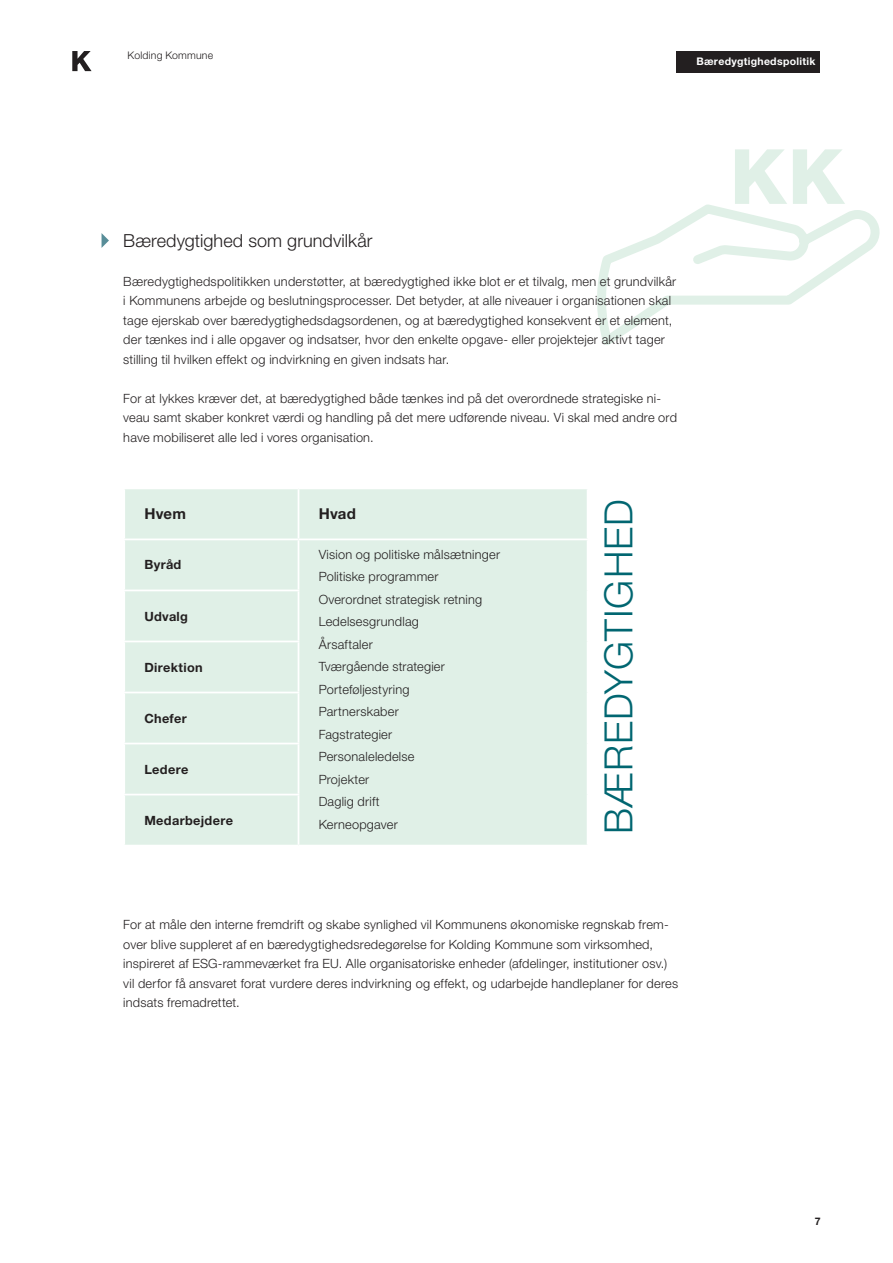
<style>
.page{position:relative;width:893px;height:1263px;background:#fff}
.page>*{position:absolute;margin:0;border:0;box-sizing:border-box;transform-origin:0 0}
.t1{font:300 39px "Helvetica Neue LT Std";letter-spacing:.02em;color:#016671}
.SPOR{font:300 18px "Helvetica Neue LT Std";letter-spacing:.005em;color:#231f20}
.Brødtekst{font:700 15px "Helvetica Neue LT Std";letter-spacing:.015em;color:#231f20}
.Brødtekst-2{font:300 12.75px/19.5px "Helvetica Neue LT Std";letter-spacing:.02em;color:#231f20}
.Brødtekst-3{font:700 12.75px "Helvetica Neue LT Std";letter-spacing:.025em;color:#231f20}
.t2{font:700 10.5px "Helvetica Neue LT Std";letter-spacing:.03em;color:#fff}
.t3{font:300 10.5px "Helvetica Neue LT Std";letter-spacing:.02em;color:#231f20}
.t4{font:700 10.5px "Helvetica Neue LT Std";color:#231f20}
</style>
<div class="page">
<svg style="left:72px;top:51px;width:20px;height:20px"></svg>
<div style="left:676px;top:51px;width:144px;height:21px;background:#231f20"></div>
<svg style="left:597px;top:204px;width:283px;height:141px"></svg>
<svg style="left:735px;top:149px;width:52px;height:55px"></svg>
<svg style="left:793px;top:149px;width:52px;height:55px"></svg>
<svg style="left:102px;top:233px;width:7px;height:15px"></svg>
<div style="left:125px;top:489px;width:462px;height:356px;background:#e0f0e7"></div>
<hr style="left:298px;top:489px;width:1px;height:49px;background:#fff">
<hr style="left:123px;top:538px;width:175px;height:2px;background:#fff">
<hr style="left:298px;top:538px;width:290px;height:2px;background:#fff">
<hr style="left:298px;top:540px;width:1px;height:49px;background:#fff">
<hr style="left:123px;top:589px;width:176px;height:2px;background:#fff">
<hr style="left:298px;top:591px;width:1px;height:50px;background:#fff">
<hr style="left:123px;top:641px;width:176px;height:1px;background:#fff">
<hr style="left:298px;top:642px;width:1px;height:50px;background:#fff">
<hr style="left:123px;top:692px;width:176px;height:1px;background:#fff">
<hr style="left:298px;top:693px;width:1px;height:50px;background:#fff">
<hr style="left:123px;top:743px;width:176px;height:1px;background:#fff">
<hr style="left:298px;top:744px;width:1px;height:50px;background:#fff">
<hr style="left:123px;top:794px;width:176px;height:1px;background:#fff">
<hr style="left:298px;top:795px;width:1px;height:50px;background:#fff">
<p class="t3" style="left:128px;top:48px;width:87px">Kolding Kommune</p>
<p class="t2" style="left:696px;top:55px;width:120px">Bæredygtighedspolitik</p>
<p class="SPOR" style="left:123px;top:229px;width:251px">Bæredygtighed som grundvilkår</p>
<p class="Brødtekst-2" style="left:123px;top:271px;width:554px">Bæredygtighedspolitikken understøtter, at bæredygtighed ikke blot er et tilvalg, men et grundvilkår i Kommunens arbejde og beslutningsprocesser. Det betyder, at alle niveauer i organisationen skal tage ejerskab over bæredygtighedsdagsordenen, og at bæredygtighed konsekvent er et element, der tænkes ind i alle opgaver og indsatser, hvor den enkelte opgave- eller projektejer aktivt tager stilling til hvilken effekt og indvirkning en given indsats har.</p>
<p class="Brødtekst-2" style="left:123px;top:388px;width:555px">For at lykkes kræver det, at bæredygtighed både tænkes ind på det overordnede strategiske ni&shy;veau samt skaber konkret værdi og handling på det mere udførende niveau. Vi skal med andre ord have mobiliseret alle led i vores organisation.</p>
<p class="Brødtekst" style="left:144px;top:505px;width:43px">Hvem</p>
<p class="Brødtekst" style="left:319px;top:505px;width:39px">Hvad</p>
<p class="Brødtekst-3" style="left:144px;top:557px;width:39px">Byråd</p>
<p class="Brødtekst-3" style="left:144px;top:608px;width:45px">Udvalg</p>
<p class="Brødtekst-3" style="left:144px;top:659px;width:60px">Direktion</p>
<p class="Brødtekst-3" style="left:144px;top:710px;width:44px">Chefer</p>
<p class="Brødtekst-3" style="left:144px;top:761px;width:45px">Ledere</p>
<p class="Brødtekst-3" style="left:144px;top:812px;width:90px">Medarbejdere</p>
<p class="Brødtekst-2" style="left:319px;top:544px;width:183px">Vision og politiske målsætninger</p>
<p class="Brødtekst-2" style="left:319px;top:566px;width:121px">Politiske programmer</p>
<p class="Brødtekst-2" style="left:319px;top:589px;width:165px">Overordnet strategisk retning</p>
<p class="Brødtekst-2" style="left:319px;top:611px;width:102px">Ledelsesgrundlag</p>
<p class="Brødtekst-2" style="left:319px;top:634px;width:56px">Årsaftaler</p>
<p class="Brødtekst-2" style="left:319px;top:657px;width:128px">Tværgående strategier</p>
<p class="Brødtekst-2" style="left:319px;top:679px;width:92px">Porteføljestyring</p>
<p class="Brødtekst-2" style="left:319px;top:702px;width:82px">Partnerskaber</p>
<p class="Brødtekst-2" style="left:319px;top:724px;width:75px">Fagstrategier</p>
<p class="Brødtekst-2" style="left:319px;top:747px;width:97px">Personaleledelse</p>
<p class="Brødtekst-2" style="left:319px;top:769px;width:52px">Projekter</p>
<p class="Brødtekst-2" style="left:319px;top:792px;width:63px">Daglig drift</p>
<p class="Brødtekst-2" style="left:319px;top:814px;width:81px">Kerneopgaver</p>
<h1 class="t1" style="left:595px;top:834px;width:337px;rotate:-90deg">BÆREDYGTIGHED</h1>
<p class="Brødtekst-2" style="left:123px;top:915px;width:556px">For at måle den interne fremdrift og skabe synlighed vil Kommunens økonomiske regnskab frem&shy;over blive suppleret af en bæredygtighedsredegørelse for Kolding Kommune som virksomhed, inspireret af ESG-rammeværket fra EU. Alle organisatoriske enheder (afdelinger, institutioner osv.) vil derfor få ansvaret forat vurdere deres indvirkning og effekt, og udarbejde handleplaner for deres indsats fremadrettet.</p>
<p class="t4" style="left:815px;top:1214px;width:7px">7</p>
</div>
